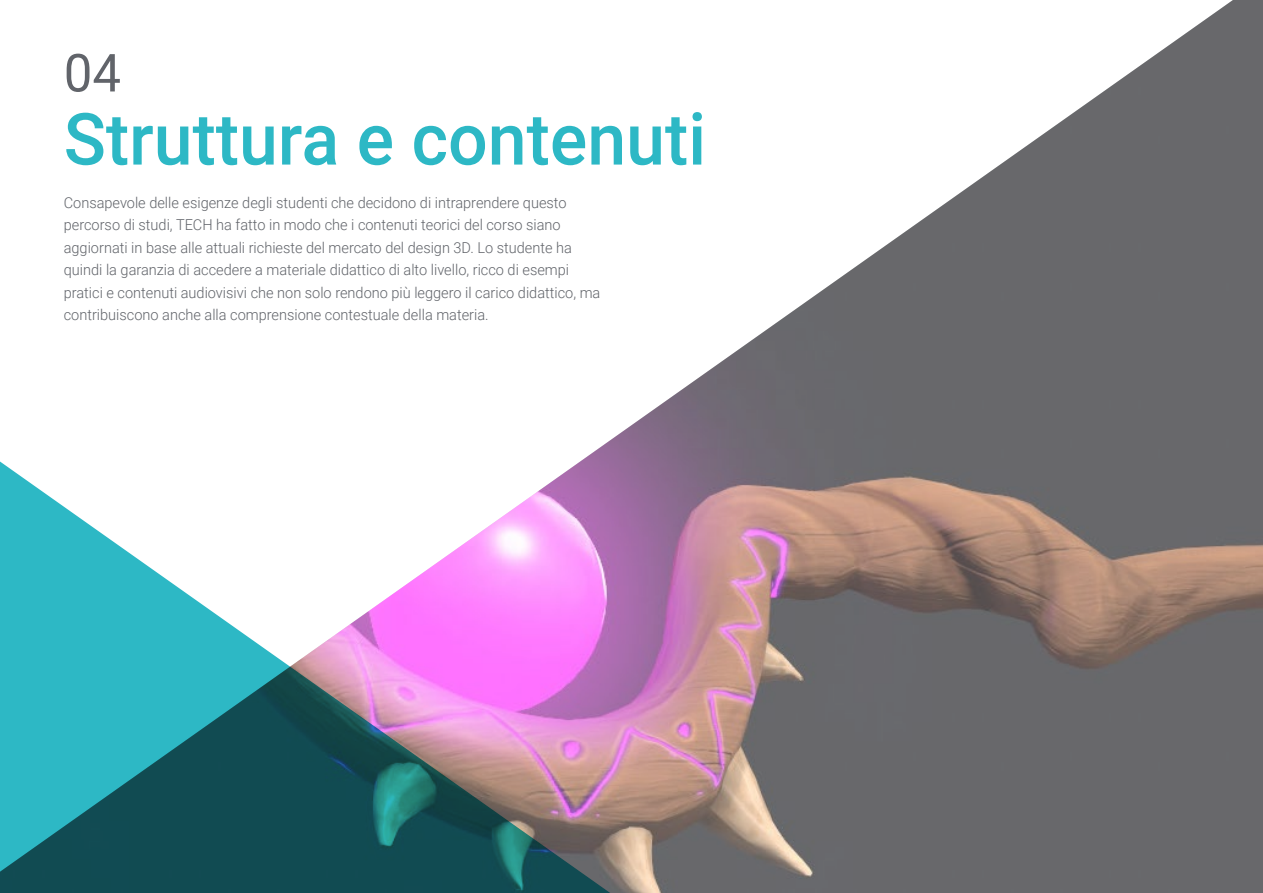
<style>
.page{position:relative;width:1263px;height:893px;background:#fff}
.page>*{position:absolute;margin:0;border:0;box-sizing:border-box;transform-origin:0 0}
.t1{font:500 72px "Roboto";color:#2db8c5}
.t2{font:52.5px "Roboto";color:#61646a}
.t3{font:300 15px/22.5px "Roboto";color:#61646a}
</style>
<div class="page">
<img style="left:602px;top:0;width:661px;height:893px">
<svg style="left:0;top:446px;width:640px;height:447px"></svg>
<h2 class="t2" style="left:64px;top:36px;width:59px">04</h2>
<h1 class="t1" style="left:64px;top:89px;width:644px">Struttura e contenuti</h1>
<p class="t3" style="left:64px;top:191px;width:538px">Consapevole delle esigenze degli studenti che decidono di intraprendere questo percorso di studi, TECH ha fatto in modo che i contenuti teorici del corso siano aggiornati in base alle attuali richieste del mercato del design 3D. Lo studente ha quindi la garanzia di accedere a materiale didattico di alto livello, ricco di esempi pratici e contenuti audiovisivi che non solo rendono più leggero il carico didattico, ma contribuiscono anche alla comprensione contestuale della materia.</p>
</div>
